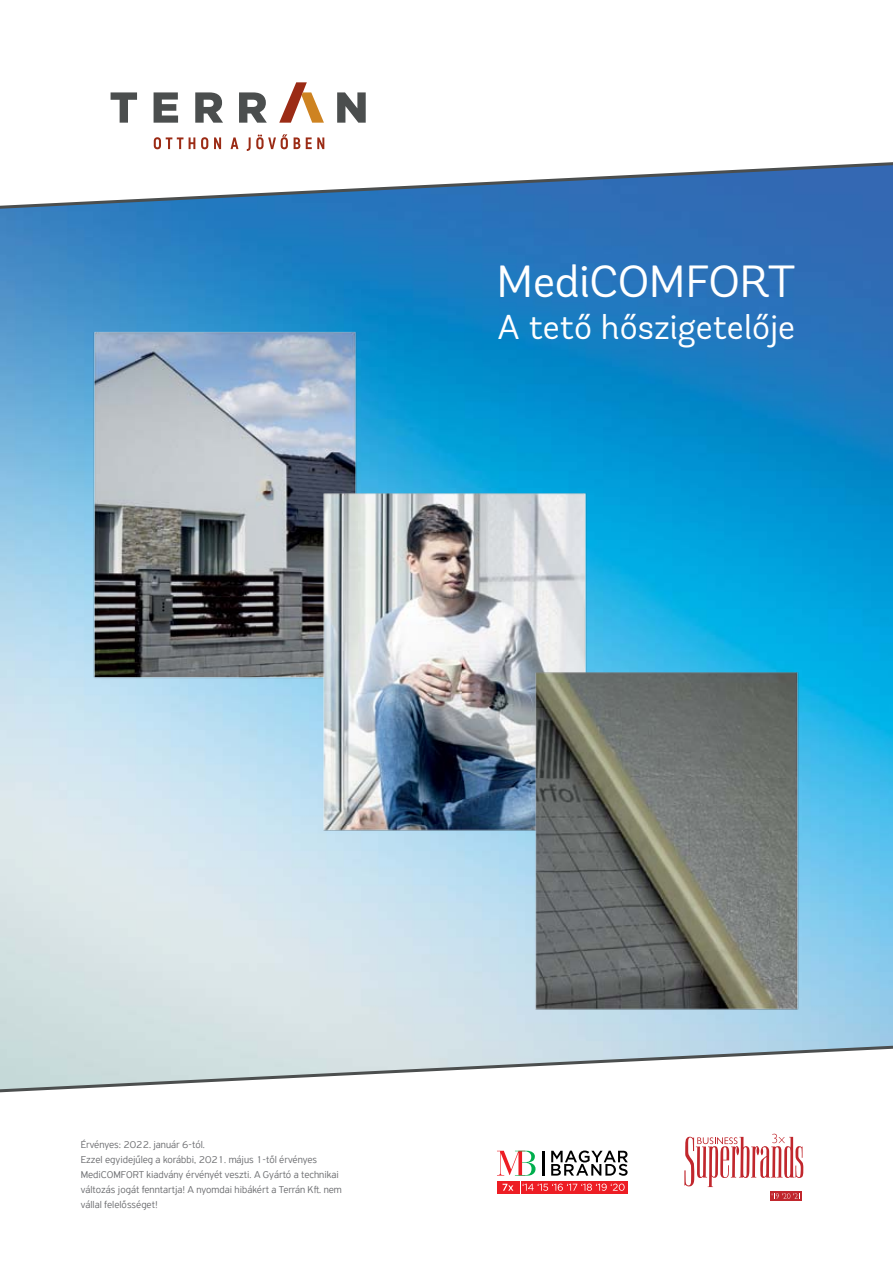
<style>
.page{position:relative;width:893px;height:1263px;background:#fff}
.page>*{position:absolute;margin:0;border:0;box-sizing:border-box;transform-origin:0 0}
.t1{font:45px "Andes Rounded";letter-spacing:-.01em;color:#fff}
.t2{font:34.5px "Andes Rounded";letter-spacing:.005em;color:#fff}
.t3{font:300 10.5px/15px "PF Highway Sans Pro";color:#6d6e71}
</style>
<div class="page">
<img style="left:0;top:213px;width:893px;height:828px">
<svg style="left:0;top:1041px;width:893px;height:153px"></svg>
<svg style="left:0;top:92px;width:893px;height:121px"></svg>
<svg style="left:154px;top:137px;width:29px;height:12px"></svg>
<svg style="left:189px;top:137px;width:6px;height:12px"></svg>
<svg style="left:201px;top:137px;width:7px;height:12px"></svg>
<svg style="left:214px;top:137px;width:7px;height:12px"></svg>
<svg style="left:231px;top:137px;width:7px;height:12px"></svg>
<svg style="left:247px;top:134px;width:41px;height:17px"></svg>
<svg style="left:294px;top:137px;width:6px;height:12px"></svg>
<svg style="left:306px;top:137px;width:18px;height:12px"></svg>
<svg style="left:337px;top:92px;width:29px;height:31px"></svg>
<svg style="left:239px;top:92px;width:28px;height:31px"></svg>
<svg style="left:195px;top:92px;width:28px;height:31px"></svg>
<svg style="left:154px;top:92px;width:24px;height:31px"></svg>
<svg style="left:111px;top:92px;width:26px;height:31px"></svg>
<svg style="left:279px;top:82px;width:45px;height:41px"></svg>
<img style="left:85px;top:320px;width:304px;height:394px">
<img style="left:237px;top:453px;width:425px;height:425px">
<img style="left:450px;top:631px;width:425px;height:426px">
<div style="left:521px;top:1181px;width:107px;height:12px;background:#ed1d24"></div>
<div style="left:497px;top:1181px;width:22px;height:12px;background:#ed1d24"></div>
<svg style="left:523px;top:1183px;width:102px;height:8px"></svg>
<svg style="left:503px;top:1184px;width:10px;height:7px"></svg>
<hr style="left:542px;top:1151px;width:2px;height:24px;background:#000">
<svg style="left:497px;top:1151px;width:38px;height:26px"></svg>
<svg style="left:551px;top:1150px;width:77px;height:26px"></svg>
<div style="left:770px;top:1191px;width:32px;height:10px;background:#c1272d"></div>
<svg style="left:772px;top:1193px;width:28px;height:6px"></svg>
<svg style="left:684px;top:1134px;width:120px;height:53px"></svg>
<h1 class="t1" style="left:497px;top:255px;width:300px">MediCOMFORT</h1>
<h2 class="t2" style="left:497px;top:306px;width:299px">A tető hőszigetelője</h2>
<p class="t3" style="left:81px;top:1136px;width:263px">Érvényes: 2022. január 6-tól.<br>Ezzel egyidejűleg a korábbi, 2021. május 1-től érvényes MediCOMFORT kiadvány érvényét veszti. A Gyártó a technikai változás jogát fenntartja! A nyomdai hibákért a Terrán Kft. nem vállal felelősséget!</p>
</div>
